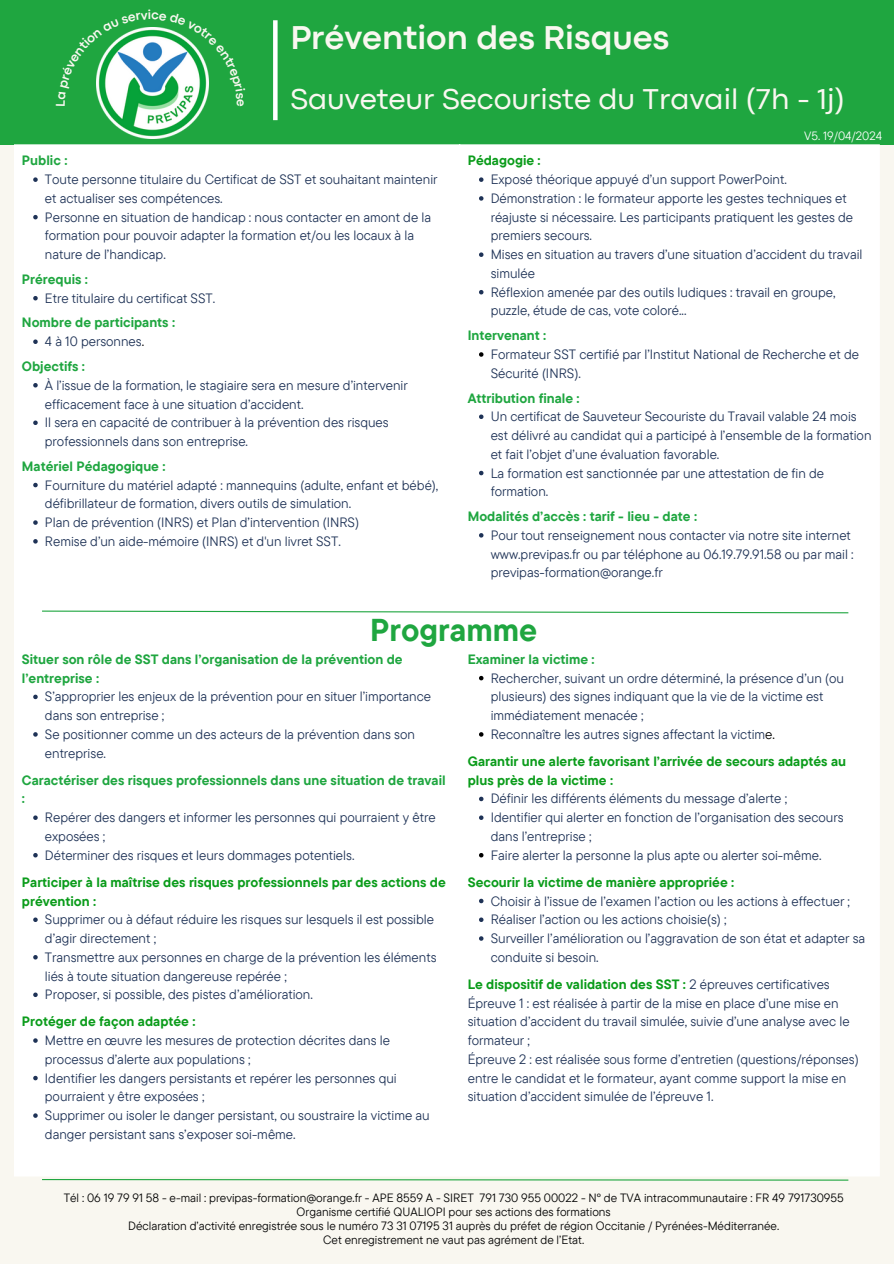
<style>
.page{position:relative;width:894px;height:1264px;background:#fff}
.page>*{position:absolute;margin:0;border:0;box-sizing:border-box;transform-origin:0 0}
.t1{font:700 34.5px "Codec Pro";color:#f9f7f0}
.t2{font:700 31.5px "TT Commons Pro";color:#1fa640}
.t3{font:30px "Codec Pro";color:#f9f7f0}
.t4{font:13.5px/18.8px "TT Commons Pro";color:#1e3256}
.t5{font:700 13.5px/18.8px "TT Commons Pro";color:#1fa640}
.t6{font:700 13.5px/18.8px "TT Commons Pro";color:#0b9c1b}
.t7{font:12px/14px "TT Commons Pro";color:#000;text-align:center}
.t8{font:12px "TT Commons Pro";color:#fff}
.s1{color:#000}
.s2{font-weight:700;color:#0b9c1b}
</style>
<div class="page">
<div style="left:0;top:0;width:893px;height:1263px;background:#f9f7f0"></div>
<div style="left:0;top:0;width:893px;height:145px;background:#1fa640"></div>
<img style="left:101px;top:106px;width:103px;height:33px">
<svg style="left:273px;top:20px;width:4px;height:100px"></svg>
<div style="left:14px;top:145px;width:865px;height:1031px;background:#fff"></div>
<svg style="left:33px;top:177px;width:5px;height:5px"></svg>
<svg style="left:33px;top:215px;width:5px;height:4px"></svg>
<svg style="left:33px;top:296px;width:5px;height:4px"></svg>
<svg style="left:33px;top:339px;width:5px;height:5px"></svg>
<svg style="left:33px;top:383px;width:5px;height:4px"></svg>
<svg style="left:33px;top:420px;width:5px;height:5px"></svg>
<svg style="left:33px;top:483px;width:5px;height:4px"></svg>
<svg style="left:33px;top:520px;width:5px;height:5px"></svg>
<svg style="left:33px;top:539px;width:5px;height:4px"></svg>
<svg style="left:479px;top:177px;width:4px;height:5px"></svg>
<svg style="left:479px;top:196px;width:4px;height:5px"></svg>
<svg style="left:479px;top:252px;width:4px;height:5px"></svg>
<svg style="left:479px;top:290px;width:4px;height:4px"></svg>
<svg style="left:479px;top:352px;width:4px;height:5px"></svg>
<svg style="left:479px;top:414px;width:4px;height:5px"></svg>
<svg style="left:479px;top:471px;width:4px;height:4px"></svg>
<svg style="left:479px;top:533px;width:4px;height:4px"></svg>
<svg style="left:33px;top:694px;width:5px;height:5px"></svg>
<svg style="left:33px;top:732px;width:5px;height:4px"></svg>
<svg style="left:33px;top:815px;width:5px;height:5px"></svg>
<svg style="left:33px;top:853px;width:5px;height:4px"></svg>
<svg style="left:33px;top:917px;width:5px;height:5px"></svg>
<svg style="left:33px;top:955px;width:5px;height:4px"></svg>
<svg style="left:33px;top:992px;width:5px;height:5px"></svg>
<svg style="left:33px;top:1038px;width:5px;height:4px"></svg>
<svg style="left:33px;top:1075px;width:5px;height:5px"></svg>
<svg style="left:33px;top:1113px;width:5px;height:4px"></svg>
<svg style="left:479px;top:676px;width:4px;height:4px"></svg>
<svg style="left:479px;top:732px;width:4px;height:4px"></svg>
<svg style="left:479px;top:796px;width:4px;height:5px"></svg>
<svg style="left:479px;top:815px;width:4px;height:5px"></svg>
<svg style="left:479px;top:853px;width:4px;height:4px"></svg>
<svg style="left:479px;top:898px;width:4px;height:5px"></svg>
<svg style="left:479px;top:917px;width:4px;height:5px"></svg>
<svg style="left:479px;top:936px;width:4px;height:4px"></svg>
<svg style="left:41px;top:610px;width:808px;height:4px"></svg>
<svg style="left:42px;top:1179px;width:807px;height:2px;background:#7dc88c"></svg>
<svg style="left:96px;top:27px;width:113px;height:79px"></svg>
<p class="t1" style="left:290px;top:25px;width:380px">Prévention des Risques</p>
<p class="t3" style="left:290px;top:89px;width:555px">Sauveteur Secouriste du Travail (7h - 1j)</p>
<p class="t5" style="left:22px;top:151px;width:47px">Public :</p>
<p class="t4" style="left:45px;top:170px;width:394px">Toute personne titulaire du Certificat de SST et souhaitant maintenir et actualiser ses compétences.</p>
<p class="t4" style="left:45px;top:207px;width:387px">Personne en situation de handicap : nous contacter en amont de la formation pour pouvoir adapter la formation et/ou les locaux à la nature de l’handicap.</p>
<p class="t5" style="left:22px;top:269px;width:68px">Prérequis :</p>
<p class="t4" style="left:45px;top:288px;width:172px">Etre titulaire du certificat SST.</p>
<p class="t5" style="left:22px;top:313px;width:155px">Nombre de participants :</p>
<p class="t4" style="left:45px;top:332px;width:101px">4 à 10 personnes<span class="s1">.</span></p>
<p class="t5" style="left:22px;top:356px;width:65px">Objectifs :</p>
<p class="t4" style="left:45px;top:375px;width:364px">À l’issue de la formation, le stagiaire sera en mesure d’intervenir efficacement face à une situation d’accident.</p>
<p class="t4" style="left:45px;top:413px;width:345px">Il sera en capacité de contribuer à la prévention des risques professionnels dans son entreprise.</p>
<p class="t5" style="left:22px;top:456px;width:145px">Matériel Pédagogique :</p>
<h1 class="t4" style="left:45px;top:475px;width:395px">Fourniture du matériel adapté : mannequins (adulte, enfant et bébé), défibrillateur de formation, divers outils de simulation.</h1>
<h2 class="t4" style="left:45px;top:512px;width:315px">Plan de prévention (INRS) et Plan d’intervention (INRS)</h2>
<p class="t4" style="left:45px;top:531px;width:297px">Remise d’un aide-mémoire (INRS) et d'un livret SST.</p>
<p class="t8" style="left:804px;top:128px;width:79px">V5. 19/04/2024</p>
<p class="t6" style="left:467px;top:151px;width:74px">Pédagogie :</p>
<p class="t4" style="left:490px;top:170px;width:297px">Exposé théorique appuyé d’un support PowerPoint.</p>
<p class="t4" style="left:490px;top:188px;width:373px">Démonstration : le formateur apporte les gestes techniques et réajuste si nécessaire. Les participants pratiquent les gestes de premiers secours.<br>Mises en situation au travers d’une situation d’accident du travail simulée<br>Réflexion amenée par des outils ludiques : travail en groupe, puzzle, étude de cas, vote coloré...</p>
<p class="t5" style="left:467px;top:326px;width:80px">Intervenant :</p>
<p class="t4" style="left:490px;top:344px;width:370px">Formateur SST certifié par l’Institut National de Recherche et de<br>Sécurité (INRS).</p>
<p class="t5" style="left:467px;top:388px;width:113px">Attribution finale :</p>
<p class="t4" style="left:490px;top:407px;width:382px">Un certificat de Sauveteur Secouriste du Travail valable 24 mois est délivré au candidat qui a participé à l’ensemble de la formation et fait l’objet d’une évaluation favorable.<br>La formation est sanctionnée par une attestation de fin de formation.</p>
<p class="t5" style="left:467px;top:506px;width:231px">Modalités d’accès : tarif - lieu - date :</p>
<p class="t4" style="left:490px;top:525px;width:364px">Pour tout renseignement nous contacter via notre site internet www.previpas.fr ou par téléphone au 06.19.79.91.58 ou par mail : previpas-formation@orange.fr</p>
<h2 class="t2" style="left:370px;top:609px;width:168px">Programme</h2>
<p class="t5" style="left:22px;top:649px;width:382px">Situer son rôle de SST dans l’organisation de la prévention de l’entreprise :</p>
<p class="t4" style="left:45px;top:687px;width:387px">S’approprier les enjeux de la prévention pour en situer l’importance dans son entreprise ;<br>Se positionner comme un des acteurs de la prévention dans son entreprise.</p>
<p class="t5" style="left:22px;top:770px;width:425px">Caractériser des risques professionnels dans une situation de travail :</p>
<p class="t4" style="left:45px;top:807px;width:392px">Repérer des dangers et informer les personnes qui pourraient y être exposées ;<br>Déterminer des risques et leurs dommages potentiels.</p>
<p class="t6" style="left:22px;top:872px;width:425px">Participer à la maîtrise des risques professionnels par des actions de prévention :</p>
<p class="t4" style="left:45px;top:909px;width:393px">Supprimer ou à défaut réduire les risques sur lesquels il est possible d’agir directement ;<br>Transmettre aux personnes en charge de la prévention les éléments liés à toute situation dangereuse repérée ;<br>Proposer, si possible, des pistes d’amélioration.</p>
<p class="t6" style="left:22px;top:1011px;width:175px">Protéger de façon adaptée :</p>
<p class="t4" style="left:45px;top:1030px;width:386px">Mettre en œuvre les mesures de protection décrites dans le processus d’alerte aux populations ;<br>Identifier les dangers persistants et repérer les personnes qui pourraient y être exposées ;<br>Supprimer ou isoler le danger persistant, ou soustraire la victime au danger persistant sans s’exposer soi-même.</p>
<p class="t5" style="left:467px;top:649px;width:128px">Examiner la victime :</p>
<p class="t4" style="left:490px;top:668px;width:354px">Rechercher, suivant un ordre déterminé, la présence d’un (ou plusieurs) des signes indiquant que la vie de la victime est immédiatement menacée ;<br>Reconnaître les autres signes affectant la victim<span class="s1">e.</span></p>
<p class="t6" style="left:467px;top:751px;width:380px">Garantir une alerte favorisant l’arrivée de secours adaptés au plus près de la victime :</p>
<p class="t4" style="left:490px;top:789px;width:354px">Définir les différents éléments du message d’alerte ;<br>Identifier qui alerter en fonction de l’organisation des secours dans l’entreprise ;<br>Faire alerter la personne la plus apte ou alerter soi-même.</p>
<p class="t6" style="left:467px;top:872px;width:268px">Secourir la victime de manière appropriée :</p>
<p class="t4" style="left:490px;top:891px;width:376px">Choisir à l’issue de l’examen l’action ou les actions à effectuer ; Réaliser l’action ou les actions choisie(s) ;<br>Surveiller l’amélioration ou l’aggravation de son état et adapter sa conduite si besoin.</p>
<p class="t4" style="left:467px;top:974px;width:392px"><span class="s2">Le dispositif de validation des SST :</span> 2 épreuves certificatives Épreuve 1 : est réalisée à partir de la mise en place d’une mise en situation d’accident du travail simulée, suivie d’une analyse avec le formateur ;<br>Épreuve 2 : est réalisée sous forme d’entretien (questions/réponses) entre le candidat et le formateur, ayant comme support la mise en situation d’accident simulée de l’épreuve 1.</p>
<p class="t7" style="left:64px;top:1190px;width:781px">Tél : 06 19 79 91 58 - e-mail : previpas-formation@orange.fr - APE 8559 A - SIRET 791 730 955 00022 - N° de TVA intracommunautaire : FR 49 791730955<br>Organisme certifié QUALIOPI pour ses actions des formations<br>Déclaration d’activité enregistrée sous le numéro 73 31 07195 31 auprès du préfet de région Occitanie / Pyrénées-Méditerranée.<br>Cet enregistrement ne vaut pas agrément de l’Etat.</p>
</div>
